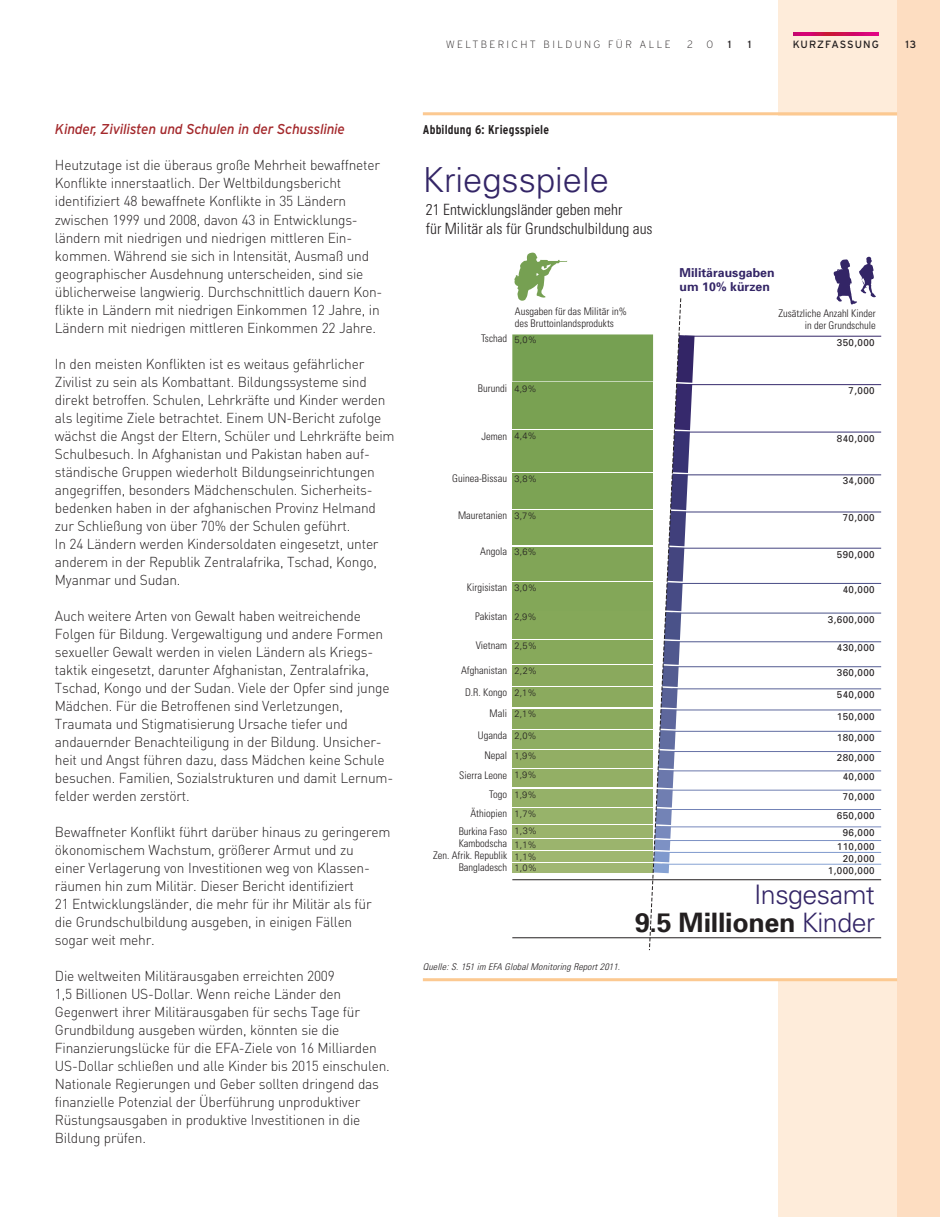
<style>
.page{position:relative;width:940px;height:1217px;background:#fff}
.page>*{position:absolute;margin:0;border:0;box-sizing:border-box;transform-origin:0 0}
.t1{font:300 34.5px "Univers";color:#332566}
.t2{font:700 26.7px "Univers";letter-spacing:-.01em;color:#231f20}
.t3{font:300 26.7px "Univers";letter-spacing:-.02em;color:#332566}
.t4{font:300 condensed 15.6px/18.6px "Univers";color:#231f20}
.t5{font:300 14.25px/18px "DIN";letter-spacing:-.015em;color:#231f20;scale:.96 1}
.t6{font:italic 14.25px "Interstate";letter-spacing:-.02em;color:#a4292c;scale:.96 1}
.t7{font:700 condensed 12.75px "Interstate";letter-spacing:.015em;color:#231f20}
.t8{font:700 12.3px/14.7px "Univers";color:#332566}
.t9{font:300 condensed 10.5px/12px "Univers";color:#231f20;text-align:right}
.t10{font:200 10.5px "Interstate";letter-spacing:.225em;color:#231f20}
.t11{font:10.5px "Interstate";letter-spacing:.09em;color:#231f20}
.t12{font:9.9px/21.3px "Univers";letter-spacing:.04em;color:#231f20;text-align:center}
.t13{font:300 9.3px/13.5px "Univers";color:#231f20}
.t14{font:italic 300 condensed 9.3px "Univers";color:#231f20;scale:1.05 1}
.s1{font-weight:300;color:#332566}
</style>
<div class="page">
<div style="left:778px;top:1px;width:161px;height:1215px;background:#feecda"></div>
<div style="left:897px;top:1px;width:42px;height:1215px;background:#fdddc1"></div>
<img style="left:793px;top:32px;width:85px;height:4px">
<div style="left:423px;top:116px;width:474px;height:862px;background:#fff"></div>
<hr style="left:662px;top:808px;width:219px;height:1px;background:#7383b6">
<hr style="left:662px;top:826px;width:219px;height:1px;background:#7889bd">
<hr style="left:662px;top:851px;width:219px;height:1px;background:#7f99cd">
<hr style="left:662px;top:863px;width:219px;height:1px;background:#86a2d3">
<hr style="left:512px;top:937px;width:369px;height:1px;background:#231f20">
<hr style="left:512px;top:879px;width:369px;height:1px;background:#231f20">
<hr style="left:685px;top:336px;width:196px;height:1px;background:#332566">
<svg style="left:833px;top:256px;width:43px;height:48px"></svg>
<svg style="left:512px;top:252px;width:182px;height:696px"></svg>
<hr style="left:680px;top:384px;width:201px;height:1px;background:#36296c">
<hr style="left:679px;top:431px;width:202px;height:1px;background:#373273">
<hr style="left:678px;top:474px;width:203px;height:1px;background:#3b3876">
<hr style="left:676px;top:511px;width:205px;height:1px;background:#403f7b">
<hr style="left:672px;top:547px;width:209px;height:1px;background:#44457f">
<hr style="left:673px;top:583px;width:208px;height:1px;background:#474b85">
<hr style="left:672px;top:612px;width:209px;height:1px;background:#4a5289">
<hr style="left:672px;top:641px;width:209px;height:1px;background:#50588e">
<hr style="left:672px;top:666px;width:209px;height:1px;background:#545c91">
<hr style="left:672px;top:688px;width:209px;height:1px;background:#596297">
<hr style="left:662px;top:709px;width:219px;height:1px;background:#5e679c">
<hr style="left:662px;top:730px;width:219px;height:1px;background:#616da1">
<hr style="left:662px;top:751px;width:219px;height:1px;background:#6672a5">
<hr style="left:662px;top:770px;width:219px;height:1px;background:#6b78ac">
<hr style="left:662px;top:789px;width:219px;height:1px;background:#707eb1">
<hr style="left:662px;top:839px;width:219px;height:1px;background:#7d91c4">
<hr style="left:423px;top:112px;width:474px;height:3px;background:#fcc991">
<hr style="left:423px;top:977px;width:474px;height:3px;background:#fcc991">
<p class="t10" style="left:446px;top:41px;width:227px">WELTBERICHT BILDUNG FÜR ALLE</p>
<p class="t10" style="left:687px;top:41px;width:7px">2</p>
<p class="t10" style="left:706px;top:41px;width:8px">0</p>
<p class="t11" style="left:728px;top:41px;width:5px">1</p>
<p class="t11" style="left:747px;top:41px;width:5px">1</p>
<p class="t11" style="left:792px;top:41px;width:88px">KURZFASSUNG</p>
<p class="t11" style="left:905px;top:41px;width:12px">13</p>
<p class="t6" style="left:55px;top:124px;width:304px">Kinder, Zivilisten und Schulen in der Schusslinie</p>
<p class="t5" style="left:55px;top:158px;width:343px">Heutzutage ist die überaus große Mehrheit bewaffneter Konflikte innerstaatlich. Der Weltbildungsbericht identifiziert 48 bewaffnete Konflikte in 35 Ländern zwischen 1999 und 2008, davon 43 in Entwicklungs&shy;ländern mit niedrigen und niedrigen mittleren Ein&shy;kommen. Während sie sich in Intensität, Ausmaß und geographischer Ausdehnung unterscheiden, sind sie üblicherweise langwierig. Durchschnittlich dauern Kon&shy;flikte in Ländern mit niedrigen Einkommen 12 Jahre, in Ländern mit niedrigen mittleren Einkommen 22 Jahre.</p>
<p class="t5" style="left:55px;top:356px;width:355px">In den meisten Konflikten ist es weitaus gefährlicher Zivilist zu sein als Kombattant. Bildungssysteme sind direkt betroffen. Schulen, Lehrkräfte und Kinder werden als legitime Ziele betrachtet. Einem UN-Bericht zufolge wächst die Angst der Eltern, Schüler und Lehrkräfte beim Schulbesuch. In Afghanistan und Pakistan haben auf&shy;ständische Gruppen wiederholt Bildungseinrichtungen angegriffen, besonders Mädchenschulen. Sicherheits&shy;bedenken haben in der afghanischen Provinz Helmand zur Schließung von über 70% der Schulen geführt.<br>In 24 Ländern werden Kindersoldaten eingesetzt, unter anderem in der Republik Zentralafrika, Tschad, Kongo, Myanmar und Sudan.</p>
<p class="t5" style="left:55px;top:608px;width:354px">Auch weitere Arten von Gewalt haben weitreichende Folgen für Bildung. Vergewaltigung und andere Formen sexueller Gewalt werden in vielen Ländern als Kriegs&shy;taktik eingesetzt, darunter Afghanistan, Zentralafrika, Tschad, Kongo und der Sudan. Viele der Opfer sind junge Mädchen. Für die Betroffenen sind Verletzungen, Traumata und Stigmatisierung Ursache tiefer und andauernder Benachteiligung in der Bildung. Unsicher&shy;heit und Angst führen dazu, dass Mädchen keine Schule besuchen. Familien, Sozialstrukturen und damit Lernum&shy;felder werden zerstört.</p>
<p class="t5" style="left:55px;top:824px;width:351px">Bewaffneter Konflikt führt darüber hinaus zu geringerem ökonomischem Wachstum, größerer Armut und zu<br>einer Verlagerung von Investitionen weg von Klassen&shy;räumen hin zum Militär. Dieser Bericht identifiziert<br>21 Entwicklungsländer, die mehr für ihr Militär als für die Grundschulbildung ausgeben, in einigen Fällen<br>sogar weit mehr.</p>
<p class="t5" style="left:55px;top:968px;width:350px">Die weltweiten Militärausgaben erreichten 2009<br>1,5 Billionen US-Dollar. Wenn reiche Länder den Gegenwert ihrer Militärausgaben für sechs Tage für Grundbildung ausgeben würden, könnten sie die Finanzierungslücke für die EFA-Ziele von 16 Milliarden US-Dollar schließen und alle Kinder bis 2015 einschulen.<br>Nationale Regierungen und Geber sollten dringend das finanzielle Potenzial der Überführung unproduktiver Rüstungsausgaben in produktive Investitionen in die Bildung prüfen.</p>
<p class="t7" style="left:423px;top:125px;width:128px">Abbildung 6: Kriegsspiele</p>
<h1 class="t1" style="left:423px;top:167px;width:187px">Kriegsspiele</h1>
<p class="t4" style="left:426px;top:201px;width:228px">21 Entwicklungsländer geben mehr<br>für Militär als für Grundschulbildung aus</p>
<p class="t9" style="left:515px;top:307px;width:113px;text-align:left">Ausgaben für das Militär in% des Bruttoinlandsprodukts</p>
<p class="t8" style="left:679px;top:266px;width:97px">Militärausgaben um 10% kürzen</p>
<p class="t9" style="left:778px;top:308px;width:99px">Zusätzliche Anzahl Kinder in der Grundschule</p>
<p class="t9" style="left:481px;top:333px;width:27px">Tschad</p>
<p class="t13" style="left:514px;top:334px;width:24px">5,0%</p>
<p class="t12" style="left:837px;top:333px;width:39px">350,000</p>
<p class="t12" style="left:848px;top:381px;width:28px">7,000</p>
<p class="t12" style="left:837px;top:428px;width:39px">840,000</p>
<p class="t12" style="left:842px;top:471px;width:34px">34,000</p>
<p class="t12" style="left:842px;top:508px;width:34px">70,000</p>
<p class="t12" style="left:837px;top:544px;width:39px">590,000</p>
<p class="t12" style="left:842px;top:579px;width:34px">40,000</p>
<p class="t12" style="left:828px;top:609px;width:48px">3,600,000</p>
<p class="t12" style="left:837px;top:637px;width:39px">430,000</p>
<p class="t12" style="left:837px;top:662px;width:39px">360,000</p>
<p class="t12" style="left:837px;top:685px;width:39px;text-align:justify">540,000<br>150,000<br>180,000</p>
<p class="t12" style="left:837px;top:748px;width:39px;line-height:19.4px">280,000<br>40,000<br>70,000</p>
<p class="t9" style="left:478px;top:383px;width:31px">Burundi</p>
<p class="t13" style="left:514px;top:382px;width:24px">4,9%</p>
<p class="t9" style="left:481px;top:431px;width:27px">Jemen</p>
<p class="t9" style="left:452px;top:473px;width:56px">Guinea-Bissau</p>
<p class="t9" style="left:458px;top:510px;width:50px">Mauretanien</p>
<p class="t9" style="left:480px;top:546px;width:28px">Angola</p>
<p class="t9" style="left:467px;top:582px;width:42px">Kirgisistan</p>
<p class="t9" style="left:475px;top:611px;width:34px">Pakistan</p>
<p class="t9" style="left:476px;top:640px;width:33px">Vietnam</p>
<p class="t9" style="left:461px;top:660px;width:48px;line-height:21.5px">Afghanistan<br>D.R. Kongo<br>Mali<br>Uganda</p>
<p class="t9" style="left:459px;top:746px;width:50px;line-height:18.9px">Nepal<br>Sierra Leone<br>Togo<br>Äthiopien<br>Burkina Faso</p>
<p class="t9" style="left:433px;top:838px;width:76px">Kambodscha<br>Zen. Afrik. Republik<br>Bangladesch</p>
<p class="t13" style="left:514px;top:430px;width:24px">4,4%</p>
<p class="t13" style="left:514px;top:472px;width:24px">3,8%</p>
<p class="t13" style="left:514px;top:509px;width:24px">3,7%</p>
<p class="t13" style="left:514px;top:546px;width:24px">3,6%</p>
<p class="t13" style="left:514px;top:581px;width:24px">3,0%</p>
<p class="t13" style="left:514px;top:611px;width:24px">2,9%</p>
<p class="t13" style="left:514px;top:639px;width:24px">2,5%</p>
<p class="t13" style="left:514px;top:664px;width:24px">2,2%</p>
<p class="t13" style="left:514px;top:686px;width:24px">2,1%</p>
<p class="t13" style="left:514px;top:708px;width:24px">2,1%</p>
<p class="t13" style="left:514px;top:729px;width:24px">2,0%</p>
<p class="t13" style="left:514px;top:749px;width:24px">1,9%</p>
<p class="t13" style="left:514px;top:768px;width:24px">1,9%</p>
<p class="t13" style="left:514px;top:788px;width:24px">1,9%</p>
<p class="t13" style="left:514px;top:807px;width:24px">1,7%</p>
<p class="t12" style="left:837px;top:807px;width:39px;line-height:17.4px">650,000<br>96,000</p>
<p class="t12" style="left:842px;top:848px;width:34px">20,000</p>
<p class="t13" style="left:514px;top:824px;width:24px">1,3%<br>1,1%</p>
<p class="t12" style="left:837px;top:836px;width:39px">110,000</p>
<p class="t13" style="left:514px;top:850px;width:24px">1,1%</p>
<p class="t13" style="left:514px;top:861px;width:24px">1,0%</p>
<p class="t12" style="left:828px;top:860px;width:48px">1,000,000</p>
<h2 class="t3" style="left:754px;top:884px;width:122px">Insgesamt</h2>
<p class="t14" style="left:423px;top:962px;width:191px">Quelle: S. 151 im EFA Global Monitoring Report 2011.</p>
<h2 class="t2" style="left:635px;top:912px;width:241px">9.5 Millionen <span class="s1">Kinder</span></h2>
</div>
